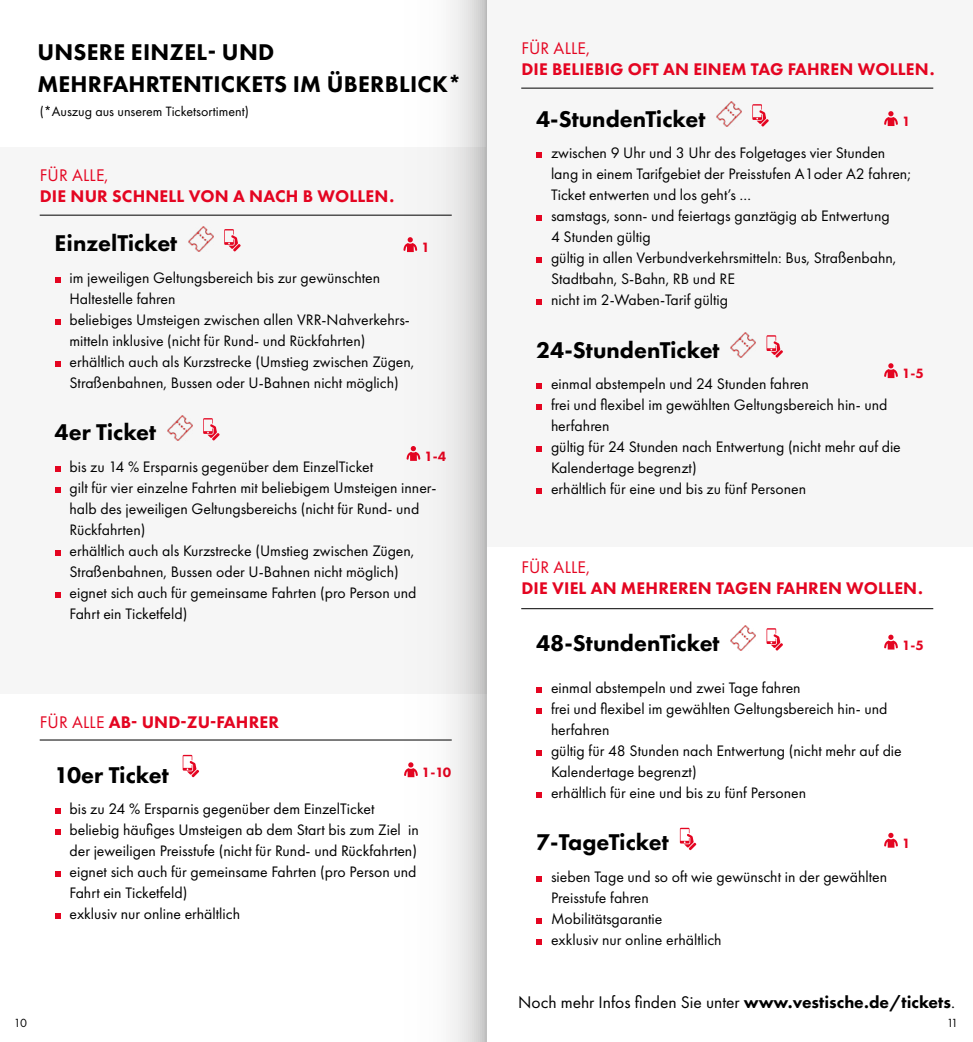
<style>
.page{position:relative;width:973px;height:1042px;background:#fff}
.page>*{position:absolute;margin:0;border:0;box-sizing:border-box;transform-origin:0 0}
.t1{font:800 23.62px/31.5px "Futura PT";color:#000}
.t2{font:800 17.5px "Futura PT";letter-spacing:.01em;color:#e40521}
.t3{font:17.5px "Futura PT";color:#000}
.t4{font:17.5px "Futura PT";letter-spacing:.01em;color:#e40521}
.t5{font:15.75px/21px "Futura PT";color:#000}
.t6{font:14px "Futura PT";color:#000}
.t7{font:800 14px "Futura PT";color:#e40521}
.t8{font:12.25px "Futura PT";color:#000}
.s1{font-weight:400}
.s2{font-weight:800}
</style>
<div class="page">
<img style="left:730px;top:626px;width:25px;height:24px">
<svg style="left:766px;top:628px;width:16px;height:22px"></svg>
<svg style="left:536px;top:687px;width:6px;height:5px"></svg>
<svg style="left:536px;top:708px;width:6px;height:5px"></svg>
<svg style="left:536px;top:750px;width:6px;height:5px"></svg>
<svg style="left:536px;top:792px;width:6px;height:5px"></svg>
<svg style="left:679px;top:828px;width:17px;height:22px"></svg>
<svg style="left:536px;top:876px;width:6px;height:5px"></svg>
<svg style="left:536px;top:918px;width:6px;height:5px"></svg>
<svg style="left:536px;top:939px;width:6px;height:5px"></svg>
<svg style="left:884px;top:635px;width:13px;height:14px"></svg>
<div style="left:486px;top:0;width:486px;height:546px;background:#f6f6f6"></div>
<img style="left:716px;top:102px;width:25px;height:24px">
<svg style="left:752px;top:104px;width:16px;height:22px"></svg>
<svg style="left:536px;top:152px;width:6px;height:6px"></svg>
<svg style="left:536px;top:215px;width:6px;height:6px"></svg>
<svg style="left:536px;top:257px;width:6px;height:6px"></svg>
<svg style="left:536px;top:299px;width:6px;height:6px"></svg>
<img style="left:730px;top:333px;width:25px;height:24px">
<svg style="left:766px;top:335px;width:16px;height:22px"></svg>
<svg style="left:536px;top:383px;width:6px;height:6px"></svg>
<svg style="left:536px;top:404px;width:6px;height:6px"></svg>
<svg style="left:536px;top:446px;width:6px;height:6px"></svg>
<svg style="left:536px;top:488px;width:6px;height:6px"></svg>
<svg style="left:884px;top:111px;width:13px;height:15px"></svg>
<svg style="left:884px;top:833px;width:13px;height:14px"></svg>
<svg style="left:884px;top:363px;width:13px;height:15px"></svg>
<hr style="left:521px;top:88px;width:412px;height:1px;background:#000">
<hr style="left:521px;top:608px;width:412px;height:1px;background:#000">
<svg style="left:39px;top:0;width:447px;height:1042px"></svg>
<h1 class="t1" style="left:37px;top:36px;width:426px">UNSERE EINZEL- UND<br>MEHRFAHRTENTICKETS IM ÜBERBLICK*</h1>
<p class="t6" style="left:40px;top:103px;width:211px">(*Auszug aus unserem Ticketsortiment)</p>
<p class="t4" style="left:40px;top:165px;width:70px">FÜR ALLE,</p>
<p class="t2" style="left:40px;top:185px;width:356px">DIE NUR SCHNELL VON A NACH B WOLLEN.</p>
<h1 class="t1" style="left:55px;top:227px;width:124px">EinzelTicket</h1>
<p class="t5" style="left:69px;top:267px;width:346px">im jeweiligen Geltungsbereich bis zur gewünschten Haltestelle fahren<br>beliebiges Umsteigen zwischen allen VRR-Nahverkehrs&shy;mitteln inklusive (nicht für Rund- und Rückfahrten) erhältlich auch als Kurzstrecke (Umstieg zwischen Zügen, Straßenbahnen, Bussen oder U-Bahnen nicht möglich)</p>
<h1 class="t1" style="left:55px;top:416px;width:103px">4er Ticket</h1>
<p class="t5" style="left:69px;top:456px;width:368px">bis zu 14 % Ersparnis gegenüber dem EinzelTicket<br>gilt für vier einzelne Fahrten mit beliebigem Umsteigen inner&shy;halb des jeweiligen Geltungsbereichs (nicht für Rund- und Rückfahrten)<br>erhältlich auch als Kurzstrecke (Umstieg zwischen Zügen, Straßenbahnen, Bussen oder U-Bahnen nicht möglich) eignet sich auch für gemeinsame Fahrten (pro Person und Fahrt ein Ticketfeld)</p>
<p class="t7" style="left:421px;top:239px;width:10px">1</p>
<p class="t7" style="left:424px;top:447px;width:23px">1-4</p>
<p class="t2" style="left:40px;top:711px;width:241px"><span class="s1">FÜR ALLE</span> AB- UND-ZU-FAHRER</p>
<h1 class="t1" style="left:55px;top:759px;width:116px">10er Ticket</h1>
<p class="t5" style="left:69px;top:798px;width:351px">bis zu 24 % Ersparnis gegenüber dem EinzelTicket beliebig häufiges Umsteigen ab dem Start bis zum Ziel in der jeweiligen Preisstufe (nicht für Rund- und Rückfahrten) eignet sich auch für gemeinsame Fahrten (pro Person und Fahrt ein Ticketfeld)<br>exklusiv nur online erhältlich</p>
<p class="t7" style="left:422px;top:764px;width:31px">1-10</p>
<p class="t4" style="left:521px;top:38px;width:70px">FÜR ALLE,</p>
<p class="t2" style="left:521px;top:59px;width:415px">DIE BELIEBIG OFT AN EINEM TAG FAHREN WOLLEN.</p>
<h1 class="t1" style="left:536px;top:102px;width:171px">4-StundenTicket</h1>
<p class="t5" style="left:551px;top:142px;width:361px">zwischen 9 Uhr und 3 Uhr des Folgetages vier Stunden lang in einem Tarifgebiet der Preisstufen A1oder A2 fahren; Ticket entwerten und los geht’s …<br>samstags, sonn- und feiertags ganztägig ab Entwertung<br>4 Stunden gültig<br>gültig in allen Verbundverkehrsmitteln: Bus, Straßenbahn, Stadtbahn, S-Bahn, RB und RE<br>nicht im 2-Waben-Tarif gültig</p>
<h1 class="t1" style="left:536px;top:333px;width:185px">24-StundenTicket</h1>
<p class="t5" style="left:551px;top:373px;width:351px">einmal abstempeln und 24 Stunden fahren<br>frei und flexibel im gewählten Geltungsbereich hin- und herfahren<br>gültig für 24 Stunden nach Entwertung (nicht mehr auf die Kalendertage begrenzt)<br>erhältlich für eine und bis zu fünf Personen</p>
<p class="t7" style="left:901px;top:113px;width:10px">1</p>
<p class="t7" style="left:901px;top:365px;width:23px">1-5</p>
<p class="t4" style="left:521px;top:557px;width:70px">FÜR ALLE,</p>
<p class="t2" style="left:521px;top:577px;width:403px">DIE VIEL AN MEHREREN TAGEN FAHREN WOLLEN.</p>
<h1 class="t1" style="left:536px;top:626px;width:185px">48-StundenTicket</h1>
<p class="t5" style="left:551px;top:677px;width:352px">einmal abstempeln und zwei Tage fahren<br>frei und flexibel im gewählten Geltungsbereich hin- und herfahren<br>gültig für 48 Stunden nach Entwertung (nicht mehr auf die Kalendertage begrenzt)<br>erhältlich für eine und bis zu fünf Personen</p>
<h1 class="t1" style="left:536px;top:826px;width:134px">7-TageTicket</h1>
<p class="t5" style="left:551px;top:866px;width:338px">sieben Tage und so oft wie gewünscht in der gewählten<br>Preisstufe fahren<br>Mobilitätsgarantie<br>exklusiv nur online erhältlich</p>
<p class="t7" style="left:901px;top:636px;width:23px">1-5</p>
<p class="t7" style="left:901px;top:834px;width:10px">1</p>
<p class="t3" style="left:518px;top:992px;width:438px">Noch mehr Infos finden Sie unter <span class="s2">www.vestische.de/tickets</span>.</p>
<p class="t8" style="left:14px;top:1016px;width:15px">10</p>
<p class="t8" style="left:946px;top:1016px;width:13px">11</p>
</div>
